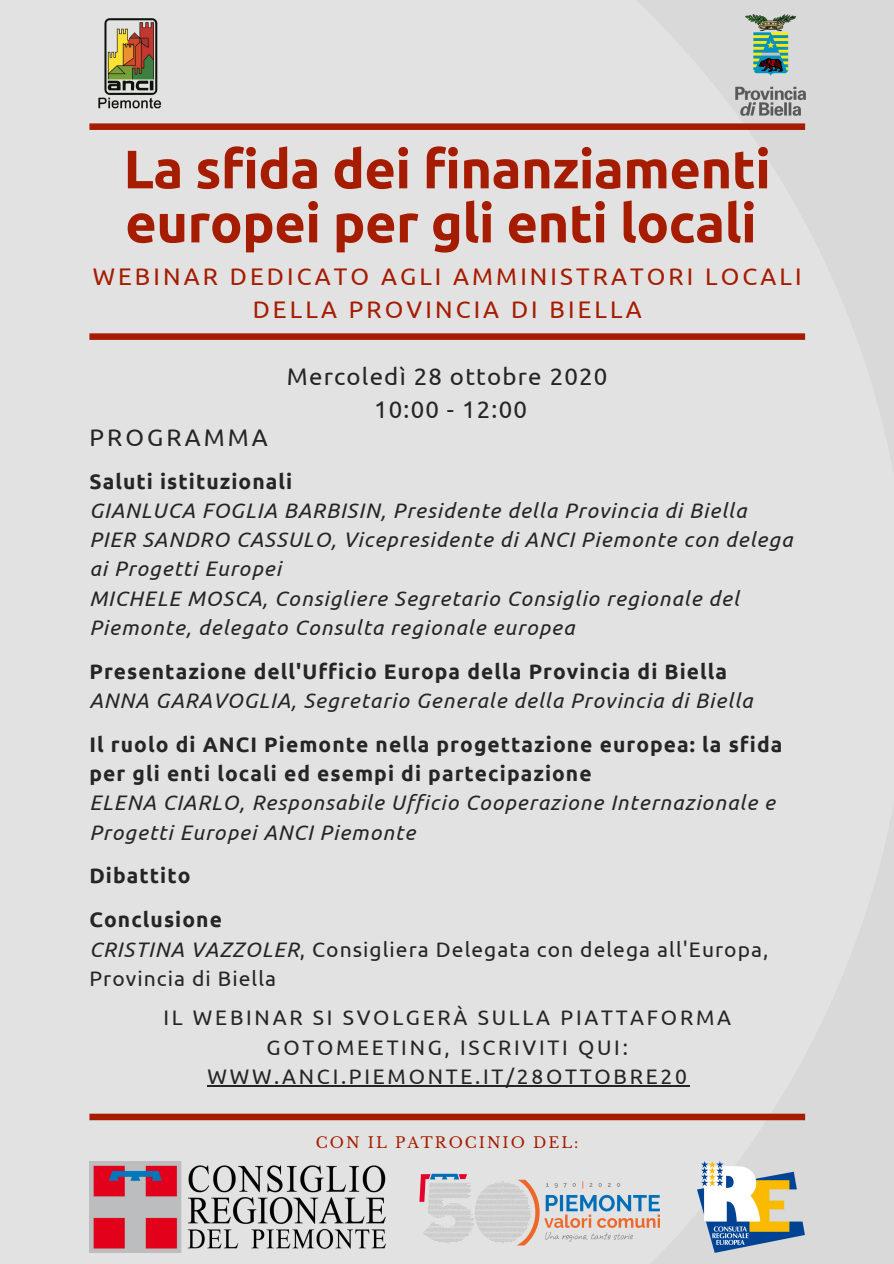
<style>
.page{position:relative;width:894px;height:1264px;background:#fff}
.page>*{position:absolute;margin:0;border:0;box-sizing:border-box;transform-origin:0 0}
.t1{font:700 54px/54px "Ubuntu";letter-spacing:-.01em;color:#a61c00}
.t2{font:24px/32.7px "Ubuntu";letter-spacing:.13em;color:#a61c00;text-align:center}
.t3{font:24px/32.7px "Ubuntu";letter-spacing:.05em;color:#252525;text-align:center}
.t4{font:24px "Ubuntu";letter-spacing:.13em;color:#252525}
.t5{font:italic 21px/29.2px "Ubuntu";letter-spacing:.05em;color:#252525}
.t6{font:700 21px/29.2px "Ubuntu";letter-spacing:.05em;color:#252525}
.t7{font:21px/29.2px "Ubuntu";letter-spacing:.13em;color:#252525;text-align:center}
.t8{font:21px/29.2px "Ubuntu";letter-spacing:.05em;color:#252525}
.t9{font:15px "Libre Baskerville";letter-spacing:.13em;color:#a61c00}
.s1{font-weight:700}
.s2{font-style:italic}
</style>
<div class="page">
<div style="left:0;top:0;width:893px;height:1263px;background:#e2e2e2"></div>
<svg style="left:89px;top:123px;width:715px;height:7px"></svg>
<svg style="left:89px;top:333px;width:715px;height:7px"></svg>
<svg style="left:89px;top:1113px;width:715px;height:7px"></svg>
<img style="left:697px;top:1160px;width:107px;height:92px">
<img style="left:89px;top:1160px;width:296px;height:92px">
<img style="left:407px;top:1160px;width:268px;height:92px">
<img style="left:89px;top:15px;width:81px;height:99px">
<img style="left:735px;top:15px;width:70px;height:100px">
<hr style="left:207px;top:1085px;width:482px;height:1px;background:#252525">
<h1 class="t1" style="left:123px;top:141px;width:648px">La sfida dei finanziamenti europei per gli enti locali</h1>
<p class="t2" style="left:93px;top:260px;width:710px">WEBINAR DEDICATO AGLI AMMINISTRATORI LOCALI<br>DELLA PROVINCIA DI BIELLA</p>
<p class="t4" style="left:89px;top:423px;width:180px">PROGRAMMA</p>
<p class="t3" style="left:287px;top:360px;width:322px">Mercoledì 28 ottobre 2020<br>10:00 - 12:00</p>
<p class="t6" style="left:89px;top:466px;width:204px">Saluti istituzionali</p>
<p class="t5" style="left:89px;top:495px;width:704px">GIANLUCA FOGLIA BARBISIN, Presidente della Provincia di Biella PIER SANDRO CASSULO, Vicepresidente di ANCI Piemonte con delega ai Progetti Europei<br>MICHELE MOSCA, Consigliere Segretario Consiglio regionale del Piemonte, delegato Consulta regionale europea</p>
<p class="t6" style="left:89px;top:656px;width:639px">Presentazione dell'Ufficio Europa della Provincia di Biella</p>
<p class="t5" style="left:89px;top:685px;width:664px">ANNA GARAVOGLIA, Segretario Generale della Provincia di Biella</p>
<p class="t6" style="left:89px;top:729px;width:694px">Il ruolo di ANCI Piemonte nella progettazione europea: la sfida per gli enti locali ed esempi di partecipazione</p>
<p class="t5" style="left:89px;top:788px;width:687px">ELENA CIARLO, Responsabile Ufficio Cooperazione Internazionale e<br>Progetti Europei ANCI Piemonte</p>
<p class="t6" style="left:89px;top:861px;width:103px">Dibattito</p>
<p class="t8" style="left:89px;top:904px;width:680px"><span class="s1">Conclusione<br></span><span class="s2">CRISTINA VAZZOLER</span>, Consigliera Delegata con delega all'Europa,<br>Provincia di Biella</p>
<p class="t7" style="left:163px;top:1002px;width:569px">IL WEBINAR SI SVOLGERÀ SULLA PIATTAFORMA<br>GOTOMEETING, ISCRIVITI QUI:<br>WWW.ANCI.PIEMONTE.IT/28OTTOBRE20</p>
<p class="t9" style="left:316px;top:1133px;width:264px">CON IL PATROCINIO DEL:</p>
</div>
